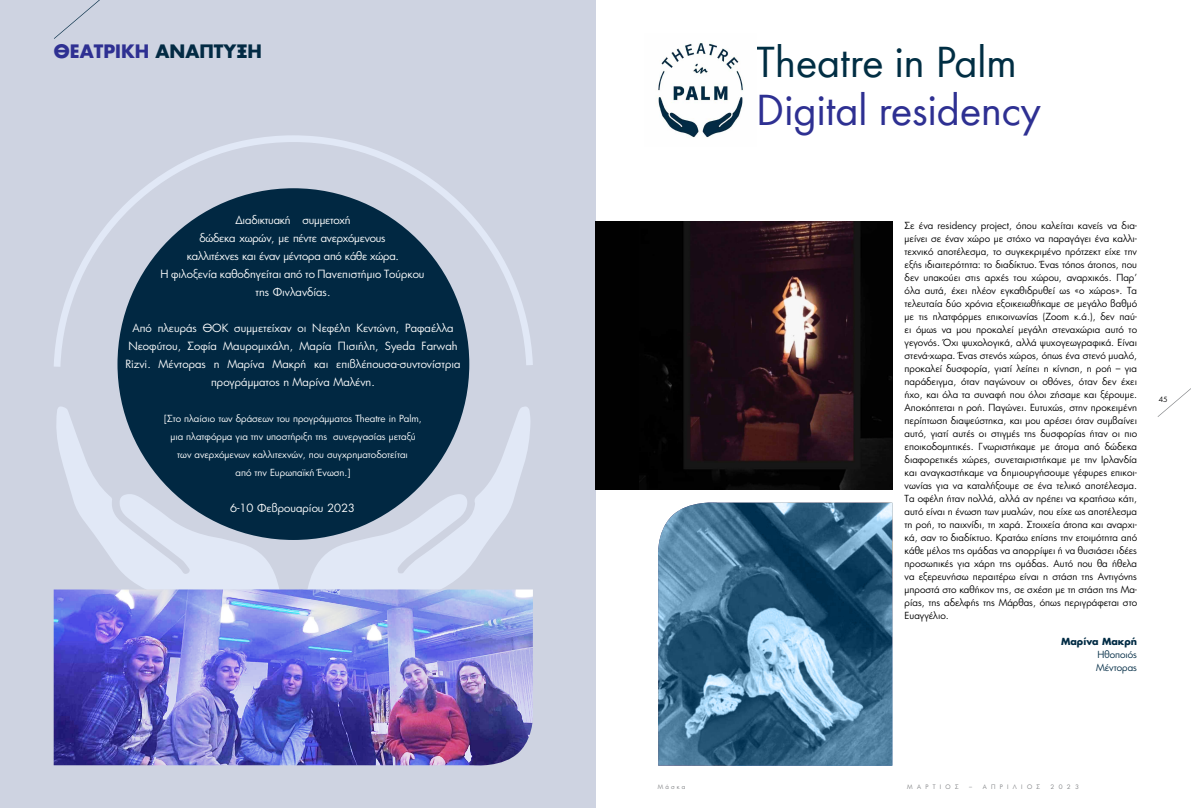
<style>
.page{position:relative;width:1191px;height:808px;background:#fff}
.page>*{position:absolute;margin:0;border:0;box-sizing:border-box;transform-origin:0 0}
.t1{font:45px "Wuerth";color:#2e3092}
.t2{font:45px "Wuerth";color:#012e43}
.t3{font:700 18px "PF Futura Neu";color:#2e3092}
.t4{font:11px/18px "PF Futura Neu";color:#fff;text-align:center}
.t5{font:11px/18px "PF Futura Neu";letter-spacing:-.02em;color:#fff;text-align:center}
.t6{font:9.5px/13px "PF Futura Neu";color:#000;text-align:justify}
.t7{font:9.5px/18px "PF Futura Neu";color:#fff;text-align:center}
.t8{font:9.5px/13px "PF Futura Neu";color:#012b44}
.t9{font:700 9.5px "PF Futura Neu";color:#012b44}
.t10{font:7px "PF Futura Neu";color:#000}
.t11{font:6px "PF Futura Neu";letter-spacing:.72em;color:#808285}
.s1{color:#032b44}
</style>
<div class="page">
<svg style="left:1157px;top:388px;width:34px;height:29px"></svg>
<div style="left:0;top:0;width:595px;height:808px;background:#ced3e1"></div>
<svg style="left:56px;top:407px;width:224px;height:182px"></svg>
<svg style="left:306px;top:406px;width:224px;height:183px"></svg>
<svg style="left:54px;top:135px;width:479px;height:232px"></svg>
<div style="left:117px;top:188px;width:352px;height:352px;background:#012842;border-radius:50%"></div>
<img style="left:658px;top:43px;width:85px;height:95px">
<svg style="left:54px;top:0;width:46px;height:39px"></svg>
<div style="left:595px;top:221px;width:297px;height:268px;background:#010101"></div>
<img style="left:640px;top:221px;width:252px;height:268px">
<img style="left:54px;top:589px;width:479px;height:177px">
<img style="left:658px;top:502px;width:234px;height:264px">
<h2 class="t3" style="left:54px;top:39px;width:210px">ΘΕΑΤΡΙΚΗ <span class="s1">ΑΝΑΠΤΥΞΗ</span></h2>
<p class="t5" style="left:160px;top:211px;width:266px">Διαδικτυακή συμμετοχή<br>δώδεκα χωρών, με πέντε ανερχόμενους<br>καλλιτέχνες και έναν μέντορα από κάθε χώρα.<br>Η φιλοξενία καθοδηγείται από το Πανεπιστήμιο Τούρκου της Φινλανδίας.</p>
<p class="t4" style="left:125px;top:319px;width:337px">Από πλευράς ΘΟΚ συμμετείχαν οι Νεφέλη Κεντώνη, Ραφαέλλα Νεοφύτου, Σοφία Μαυρομιχάλη, Μαρία Πισιήλη, Syeda Farwah Rizvi. Μέντορας η Μαρίνα Μακρή και επιβλέπουσα-συντονίστρια προγράμματος η Μαρίνα Μαλένη.</p>
<p class="t7" style="left:164px;top:410px;width:259px">[Στο πλαίσιο των δράσεων του προγράμματος Theatre in Palm, μια πλατφόρμα για την υποστήριξη της συνεργασίας μεταξύ των ανερχόμενων καλλιτεχνών, που συγχρηματοδοτείται<br>από την Ευρωπαϊκή Ένωση.]</p>
<p class="t4" style="left:230px;top:499px;width:126px">6-10 Φεβρουαρίου 2023</p>
<h1 class="t2" style="left:757px;top:32px;width:261px">Theatre in Palm</h1>
<h1 class="t1" style="left:757px;top:80px;width:286px">Digital residency</h1>
<p class="t6" style="left:904px;top:219px;width:234px">Σε ένα residency project, όπου καλείται κανείς να δια&shy;μείνει σε έναν χώρο με στόχο να παραγάγει ένα καλλι&shy;τεχνικό αποτέλεσμα, το συγκεκριμένο πρότζεκτ είχε την εξής ιδιαιτερότητα: τo διαδίκτυο. Ένας τόπος άτοπος, που δεν υπακούει στις αρχές του χώρου, αναρχικός. Παρ’ όλα αυτά, έχει πλέον εγκαθιδρυθεί ως «ο χώρος». Τα τελευταία δύο χρόνια εξοικειωθήκαμε σε μεγάλο βαθμό με τις πλατφόρμες επικοινωνίας (Zoom κ.ά.), δεν παύ&shy;ει όμως να μου προκαλεί μεγάλη στεναχώρια αυτό το γεγονός. Όχι ψυχολογικά, αλλά ψυχογεωγραφικά. Είναι στενά-χωρα. Ένας στενός χώρος, όπως ένα στενό μυαλό, προκαλεί δυσφορία, γιατί λείπει η κίνηση, η ροή – για παράδειγμα, όταν παγώνουν οι οθόνες, όταν δεν έχει ήχο, και όλα τα συναφή που όλοι ζήσαμε και ξέρουμε.<br>Αποκόπτεται η ροή. Παγώνει. Ευτυχώς, στην προκειμένη περίπτωση διαψεύστηκα, και μου αρέσει όταν συμβαίνει αυτό, γιατί αυτές οι στιγμές της δυσφορίας ήταν οι πιο εποικοδομητικές. Γνωριστήκαμε με άτομα από δώδεκα διαφορετικές χώρες, συνεταιριστήκαμε με την Ιρλανδία και αναγκαστήκαμε να δημιουργήσουμε γέφυρες επικοι&shy;νωνίας για να καταλήξουμε σε ένα τελικό αποτέλεσμα.<br>Τα οφέλη ήταν πολλά, αλλά αν πρέπει να κρατήσω κάτι, αυτό είναι η ένωση των μυαλών, που είχε ως αποτέλεσμα τη ροή, το παιχνίδι, τη χαρά. Στοιχεία άτοπα και αναρχι&shy;κά, σαν το διαδίκτυο. Κρατάω επίσης την ετοιμότητα από κάθε μέλος της ομάδας να απορρίψει ή να θυσιάσει ιδέες προσωπικές για χάρη της ομάδας. Αυτό που θα ήθελα να εξερευνήσω περαιτέρω είναι η στάση της Αντιγόνης μπροστά στο καθήκον της, σε σχέση με τη στάση της Μα&shy;ρίας, της αδελφής της Μάρθας, όπως περιγράφεται στο Ευαγγέλιο.</p>
<p class="t9" style="left:1061px;top:635px;width:77px">Μαρίνα Μακρή</p>
<p class="t8" style="left:1096px;top:648px;width:42px">Ηθοποιός<br>Μέντορας</p>
<p class="t10" style="left:1158px;top:395px;width:10px">45</p>
<p class="t11" style="left:658px;top:783px;width:29px">Μάσκα</p>
<p class="t11" style="left:907px;top:783px;width:53px">ΜΑΡΤΙΟΣ</p>
<p class="t11" style="left:969px;top:783px;width:72px">– ΑΠΡΙΛΙΟΣ</p>
<p class="t11" style="left:1050px;top:783px;width:30px">2023</p>
</div>
